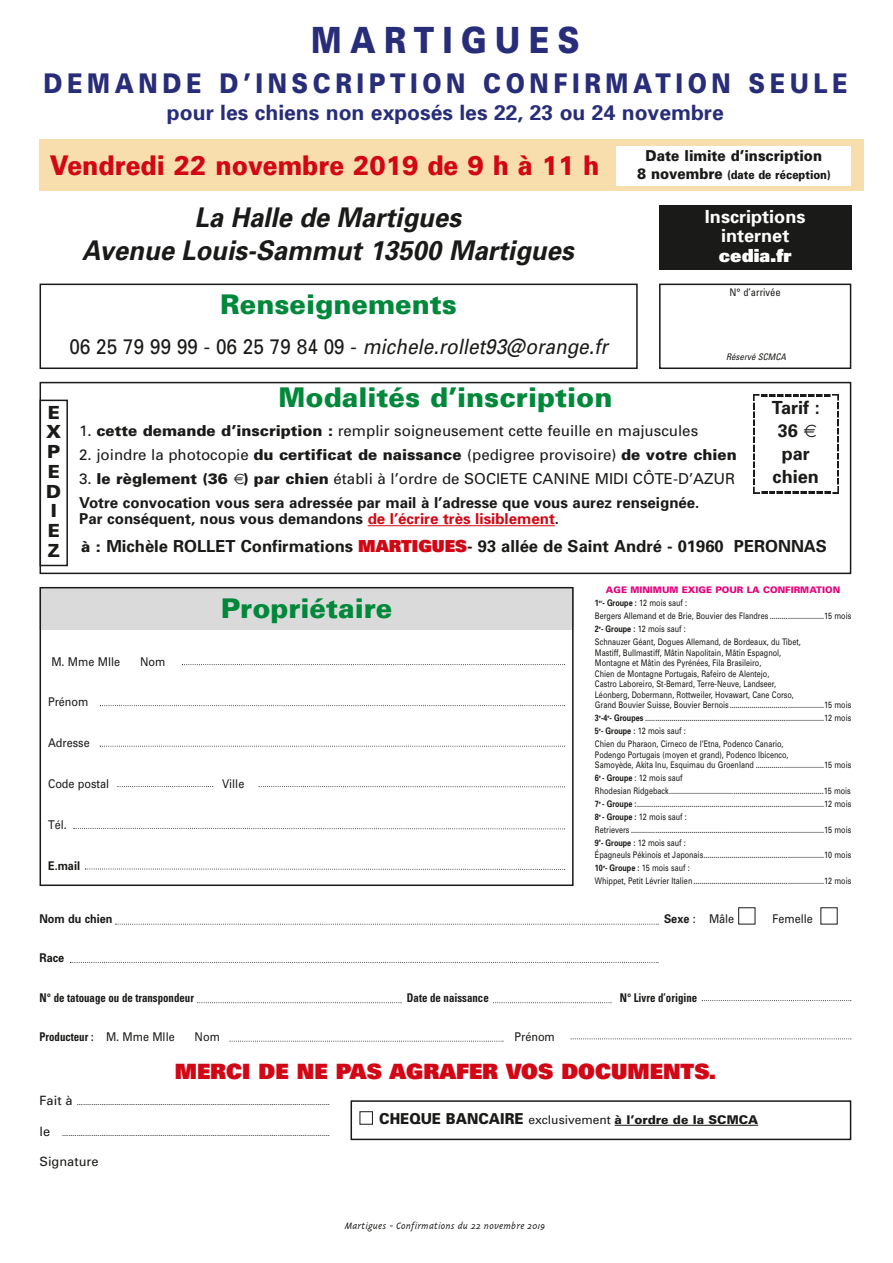
<style>
.page{position:relative;width:893px;height:1263px;background:#fff}
.page>*{position:absolute;margin:0;border:0;box-sizing:border-box;transform-origin:0 0}
.t1{font:900 36.15px "Univers";letter-spacing:.265em;color:#282d79;scale:.85 1}
.t2{font:italic 700 27.15px/32.4px "Univers";color:#1a1a18;text-align:center;scale:.95 1}
.t3{font:900 27.15px "Univers";color:#00883a}
.t4{font:900 27.15px "Univers";letter-spacing:.2em;color:#282d79;scale:.85 1}
.t5{font:900 27.15px "Univers";color:#d20715;scale:.9 1}
.t6{font:italic 21.15px "Univers";color:#1a1a18;scale:.9 1}
.t7{font:700 21.15px "Univers";color:#282d79}
.t8{font:900 21.15px "Univers";color:#d20715}
.t9{font:700 18.15px/19.6px "Univers";color:#fff;text-align:center}
.t10{font:700 18.15px "Univers";color:#1a1a18}
.t11{font:900 18.15px "Univers";color:#fff}
.t12{font:900 18.15px/19.6px "Univers";color:#1a1a18}
.t13{font:700 16.65px "Univers";color:#1a1a18}
.t14{font:700 15px/23.9px "Univers";color:#1a1a18}
.t15{font:15px "Univers";color:#1a1a18}
.t16{font:900 15px "Univers";color:#1a1a18;scale:.9 1}
.t17{font:12.75px "Univers";color:#1a1a18}
.t18{font:700 condensed 12px "Univers";color:#1a1a18;scale:.9 1}
.t19{font:12px "Univers";color:#1a1a18;scale:.9 1}
.t20{font:900 12px "Univers";color:#1a1a18}
.t21{font:900 12px "Univers";color:#1a1a18;scale:.85 1}
.t22{font:700 12px "Univers";color:#1a1a18;scale:.9 1}
.t23{font:italic 300 10.5px "Triplex";color:#1a1a18}
.t24{font:condensed 10.5px "Univers";color:#1a1a18}
.t25{font:9px/12.9px "Univers";color:#1a1a18;scale:.8 1}
.t26{font:italic condensed 9px "Univers";color:#1a1a18}
.t27{font:7.5px "Univers";color:#1a1a18}
.s1{font-size:15px}
.s2{font-style:normal}
.s3{font-weight:900;font-size:18.15px}
.s4{font-weight:900;font-size:15px}
.s5{font-weight:900;color:#d20715}
.s6{font-weight:900}
.s7{font-weight:400}
.s8{color:#d20715}
.s9{font-weight:900;color:#e6007d}
.s10{font-weight:700}
.s11{font-weight:400;font-stretch:normal}
.s12{font-size:12.75px}
.s13{color:#fff}
</style>
<div class="page">
<div style="left:40px;top:140px;width:824px;height:51px;background:#f8dead"></div>
<div style="left:616px;top:146px;width:235px;height:40px;background:#fff"></div>
<hr style="left:368px;top:525px;width:187px;height:1px;background:#d20715">
<div style="left:40px;top:400px;width:28px;height:166px;border:2px solid #1a1a18"></div>
<div style="left:659px;top:284px;width:192px;height:85px;border:2px solid #1a1a18"></div>
<div style="left:40px;top:284px;width:598px;height:85px;border:2px solid #1a1a18"></div>
<div style="left:40px;top:382px;width:811px;height:192px;border:2px solid #1a1a18"></div>
<div style="left:659px;top:205px;width:192px;height:64px;background:#1a1a18"></div>
<div style="left:40px;top:587px;width:534px;height:42px;background:#dadada"></div>
<svg style="left:182px;top:664px;width:383px;height:1px"></svg>
<svg style="left:117px;top:786px;width:96px;height:1px"></svg>
<svg style="left:259px;top:786px;width:306px;height:1px"></svg>
<svg style="left:73px;top:828px;width:492px;height:2px"></svg>
<svg style="left:85px;top:868px;width:480px;height:2px"></svg>
<svg style="left:100px;top:746px;width:465px;height:1px"></svg>
<svg style="left:100px;top:705px;width:465px;height:1px"></svg>
<div style="left:40px;top:587px;width:534px;height:299px;border:2px solid #1a1a18"></div>
<div style="left:738px;top:907px;width:17px;height:17px;border:1px solid #1a1a18"></div>
<svg style="left:116px;top:924px;width:542px;height:1px"></svg>
<svg style="left:70px;top:962px;width:589px;height:1px"></svg>
<svg style="left:197px;top:1002px;width:204px;height:1px"></svg>
<svg style="left:230px;top:1041px;width:273px;height:1px"></svg>
<svg style="left:571px;top:1038px;width:280px;height:1px"></svg>
<svg style="left:493px;top:1002px;width:118px;height:1px"></svg>
<svg style="left:702px;top:1000px;width:149px;height:1px"></svg>
<div style="left:350px;top:1100px;width:501px;height:40px;border:2px solid #1a1a18"></div>
<div style="left:360px;top:1111px;width:13px;height:13px;border:1px solid #1a1a18"></div>
<hr style="left:615px;top:1125px;width:143px;height:1px;background:#1a1a18">
<svg style="left:753px;top:395px;width:86px;height:98px"></svg>
<h1 class="t1" style="left:311px;top:18px;width:317px">MARTIGUES</h1>
<h2 class="t4" style="left:43px;top:67px;width:948px">DEMANDE D’INSCRIPTION CONFIRMATION SEULE</h2>
<h3 class="t7" style="left:167px;top:100px;width:558px">pour les chiens non exposés les 22, 23 ou 24 novembre</h3>
<h2 class="t5" style="left:50px;top:149px;width:612px">Vendredi 22 novembre 2019 de 9 h à 11 h</h2>
<h3 class="t16" style="left:646px;top:146px;width:198px">Date limite d’inscription</h3>
<h3 class="t21" style="left:637px;top:167px;width:229px"><span class="s1">8 novembre</span> (date de réception)</h3>
<h2 class="t2" style="left:82px;top:202px;width:519px">La Halle de Martigues<br>Avenue Louis-Sammut 13500 Martigues</h2>
<h3 class="t9" style="left:705px;top:206px;width:102px">Inscriptions internet</h3>
<h3 class="t11" style="left:719px;top:243px;width:74px">cedia.fr</h3>
<p class="t24" style="left:729px;top:285px;width:53px">N° d’arrivée</p>
<h2 class="t3" style="left:220px;top:287px;width:238px">Renseignements</h2>
<h3 class="t6" style="left:69px;top:335px;width:600px"><span class="s2">06 25 79 99 99 - 06 25 79 84 09 -</span> michele.rollet93@orange.fr</h3>
<h2 class="t3" style="left:278px;top:381px;width:335px">Modalités d’inscription</h2>
<p class="t26" style="left:726px;top:351px;width:61px">Réservé SCMCA</p>
<h3 class="t10" style="left:772px;top:396px;width:50px">Tarif :</h3>
<h3 class="t10" style="left:778px;top:420px;width:22px">36</h3>
<h3 class="t10" style="left:782px;top:443px;width:30px">par</h3>
<h3 class="t10" style="left:773px;top:466px;width:48px">chien</h3>
<h3 class="t12" style="left:46px;top:402px;width:17px">E<br>X<br>P<br>E<br>D<br>I<br>E</h3>
<h3 class="t13" style="left:48px;top:536px;width:781px"><span class="s3">Z</span> <span class="s4">à :</span> Michèle ROLLET Confirmations <span class="s5">MARTIGUES</span>- 93 allée de Saint André - 01960 PERONNAS</h3>
<h3 class="t15" style="left:79px;top:421px;width:620px">1. <span class="s6">cette demande d’inscription :</span> remplir soigneusement cette feuille en majuscules</h3>
<h3 class="t15" style="left:79px;top:445px;width:659px">2. joindre la photocopie <span class="s6">du certificat de naissance</span> (pedigree provisoire) <span class="s6">de votre chien</span></h3>
<h3 class="t14" style="left:79px;top:467px;width:657px"><span class="s7">3.</span> <span class="s6">le règlement (36 ) par chien</span> <span class="s7">établi à l’ordre de SOCIETE CANINE MIDI CÔTE-D’AZUR<br></span>Votre convocation vous sera adressée par mail à l’adresse que vous aurez renseignée.</h3>
<h3 class="t14" style="left:79px;top:507px;width:481px">Par conséquent, nous vous demandons <span class="s8">de l’écrire très lisiblement</span>.</h3>
<h2 class="t3" style="left:221px;top:592px;width:173px">Propriétaire</h2>
<h3 class="t19" style="left:51px;top:654px;width:78px">M. Mme Mlle</h3>
<h3 class="t19" style="left:140px;top:654px;width:30px">Nom</h3>
<h3 class="t19" style="left:48px;top:695px;width:46px">Prénom</h3>
<h3 class="t19" style="left:48px;top:735px;width:48px">Adresse</h3>
<h3 class="t19" style="left:48px;top:776px;width:69px">Code postal</h3>
<h3 class="t19" style="left:222px;top:776px;width:26px">Ville</h3>
<h3 class="t19" style="left:48px;top:817px;width:22px">Tél.</h3>
<h3 class="t22" style="left:48px;top:858px;width:37px">E.mail</h3>
<p class="t25" style="left:595px;top:584px;width:322px;text-indent:11px"><span class="s9">AGE MINIMUM EXIGE POUR LA CONFIRMATION </span><span class="s10">1</span><sup>er</sup><span class="s10">- Groupe :</span> 12 mois sauf :<br>Bergers Allemand et de Brie, Bouvier des Flandres ...........................15 mois <span class="s10">2</span><sup>e</sup><span class="s10">- Groupe :</span> 12 mois sauf :<br>Schnauzer Géant, Dogues Allemand, de Bordeaux, du Tibet,</p>
<p class="t25" style="left:595px;top:647px;width:322px;line-height:10.5px">Mastiff, Bullmastiff, Mâtin Napolitain, Mâtin Espagnol,<br>Montagne et Mâtin des Pyrénées, Fila Brasileiro,<br>Chien de Montagne Portugais, Rafeiro de Alentejo,<br>Castro Laboreiro, St-Bemard, Terre-Neuve, Landseer,<br>Léonberg, Dobermann, Rottweiler, Hovawart, Cane Corso,<br>Grand Bouvier Suisse, Bouvier Bernois...............................................15 mois</p>
<p class="t25" style="left:595px;top:711px;width:322px"><span class="s10">3</span><sup>e</sup><span class="s10">-4</span><sup>e</sup><span class="s10">- Groupes</span> .........................................................................................12 mois<br><span class="s10">5</span><sup>e</sup><span class="s10">- Groupe :</span> 12 mois sauf :<br>Chien du Pharaon, Cirneco de l’Etna, Podenco Canario,</p>
<p class="t25" style="left:595px;top:749px;width:322px;line-height:10.5px">Podengo Portugais (moyen et grand), Podenco Ibicenco,<br>Samoyède, Akita Inu, Esquimau du Groenland ..................................15 mois</p>
<p class="t25" style="left:595px;top:771px;width:322px"><span class="s10">6</span><sup>e</sup> <span class="s10">- Groupe</span> : 12 mois sauf<br>Rhodesian Ridgeback.............................................................................15 mois <span class="s10">7</span><sup>e</sup> <span class="s10">- Groupe :</span>.............................................................................................12 mois <span class="s10">8</span><sup>e</sup> <span class="s10">- Groupe :</span> 12 mois sauf :<br>Retrievers ................................................................................................15 mois <span class="s10">9</span><sup>e</sup><span class="s10">- Groupe :</span> 12 mois sauf :<br>Épagneuls Pékinois et Japonais............................................................10 mois <span class="s10">10</span><sup>e</sup><span class="s10">- Groupe :</span> 15 mois sauf :<br>Whippet, Petit Lévrier Italien.................................................................12 mois</p>
<h3 class="t22" style="left:40px;top:912px;width:83px">Nom du chien</h3>
<h3 class="t19" style="left:664px;top:912px;width:80px"><span class="s10">Sexe</span> : Mâle</h3>
<h3 class="t19" style="left:772px;top:912px;width:46px">Femelle</h3>
<h3 class="t22" style="left:40px;top:951px;width:29px">Race</h3>
<h3 class="t18" style="left:40px;top:990px;width:173px">N° de tatouage ou de transpondeur</h3>
<h3 class="t18" style="left:407px;top:990px;width:92px">Date de naissance</h3>
<h3 class="t18" style="left:620px;top:990px;width:88px">N° Livre d’origine</h3>
<h3 class="t18" style="left:40px;top:1029px;width:152px">Producteur : <span class="s11">M. Mme Mlle</span></h3>
<h3 class="t19" style="left:195px;top:1029px;width:30px">Nom</h3>
<h3 class="t19" style="left:514px;top:1029px;width:46px">Prénom</h3>
<h3 class="t8" style="left:175px;top:1057px;width:543px">MERCI DE NE PAS AGRAFER VOS DOCUMENTS.</h3>
<p class="t27" style="left:40px;top:1097px;width:292px"><span class="s12">Fait à</span> .........................................................................................................................</p>
<p class="t27" style="left:40px;top:1128px;width:292px"><span class="s12">le</span> ................................................................................................................................</p>
<h3 class="t17" style="left:40px;top:1154px;width:61px">Signature</h3>
<h3 class="t20" style="left:359px;top:1112px;width:400px"><span class="s13">■</span> <span class="s1">CHEQUE BANCAIRE</span> <span class="s7">exclusivement</span> à l’ordre de la SCMCA</h3>
<p class="t23" style="left:345px;top:1220px;width:202px">Martigues - Confirmations du 22 novembre 2019</p>
</div>
